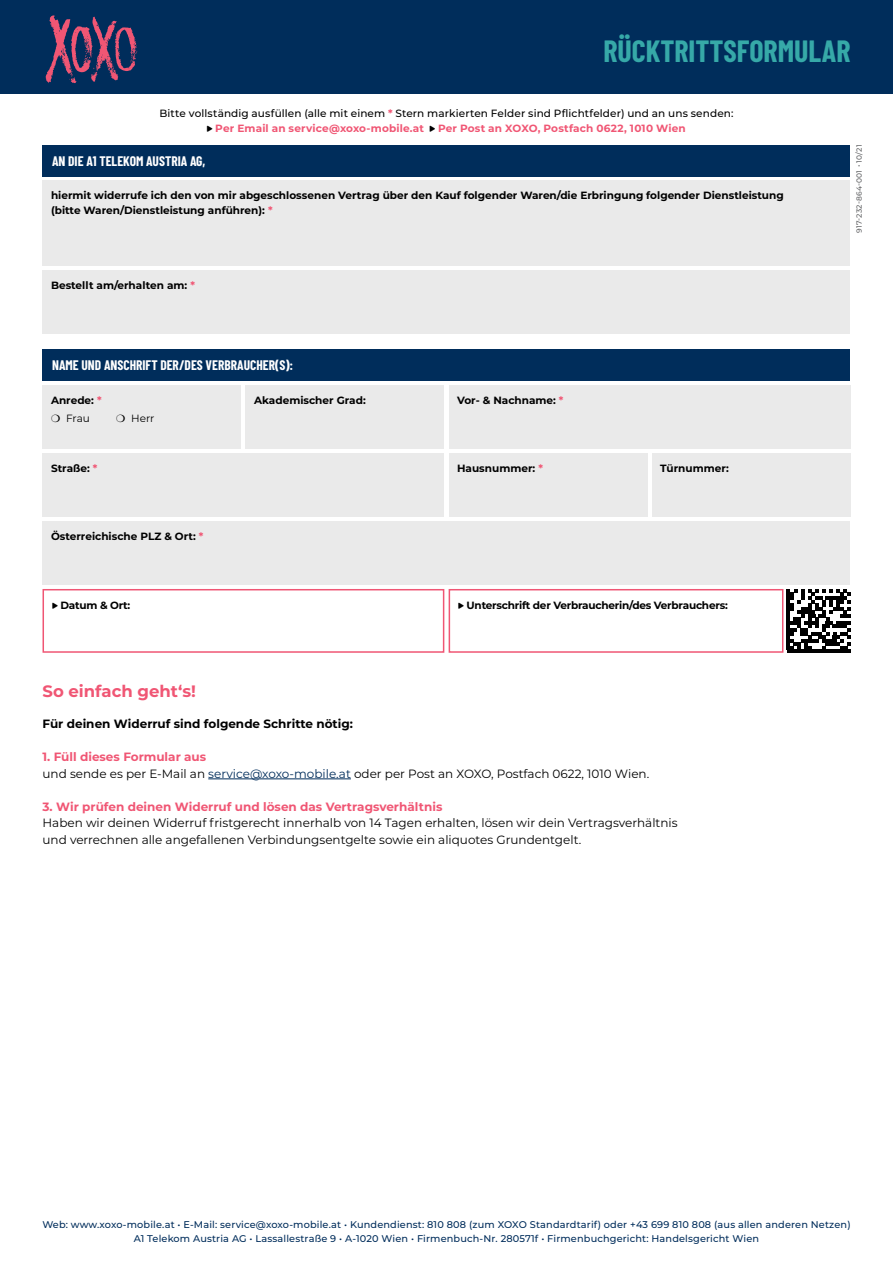
<style>
.page{position:relative;width:893px;height:1263px;background:#fff}
.page>*{position:absolute;margin:0;border:0;box-sizing:border-box;transform-origin:0 0}
.t1{font:700 30px "Barlow Condensed";color:#36a9a8}
.t2{font:700 16.5px "Montserrat";color:#f05674}
.t3{font:700 13.5px "Barlow Condensed";color:#fff}
.t4{font:12px/16.5px "Montserrat";color:#000}
.t5{font:700 12px "Montserrat";color:#f05674}
.t6{font:700 12px "Montserrat";color:#000}
.t7{font:700 10.5px/15px "Montserrat";color:#000}
.t8{font:500 10.5px/15px "Montserrat";letter-spacing:.01em;color:#000}
.t9{font:700 10.5px "Montserrat";letter-spacing:-.02em;color:#000}
.t10{font:700 10.5px "Montserrat";letter-spacing:.015em;color:#f05674}
.t11{font:10.5px "Montserrat";letter-spacing:-.005em;color:#000}
.t12{font:500 9.75px/13.5px "Montserrat";letter-spacing:.015em;color:#002d5b;text-align:center}
.t13{font:500 7.5px "Montserrat";letter-spacing:.02em;color:#636466}
.s1{font-weight:700;color:#f05674}
.s2{color:#f05674}
.s3{color:#002d5b}
</style>
<div class="page">
<div style="left:449px;top:589px;width:334px;height:64px;border:2px solid #f05674"></div>
<div style="left:43px;top:589px;width:401px;height:64px;border:2px solid #f05674"></div>
<div style="left:43px;top:145px;width:807px;height:31px;background:#002d5b"></div>
<div style="left:449px;top:385px;width:401px;height:64px;background:#eaeaea"></div>
<div style="left:43px;top:385px;width:198px;height:64px;background:#eaeaea"></div>
<div style="left:43px;top:521px;width:807px;height:64px;background:#eaeaea"></div>
<div style="left:43px;top:453px;width:401px;height:64px;background:#eaeaea"></div>
<div style="left:246px;top:385px;width:198px;height:64px;background:#eaeaea"></div>
<div style="left:449px;top:453px;width:198px;height:64px;background:#eaeaea"></div>
<div style="left:652px;top:453px;width:198px;height:64px;background:#eaeaea"></div>
<div style="left:43px;top:349px;width:807px;height:32px;background:#002d5b"></div>
<div style="left:43px;top:270px;width:807px;height:64px;background:#eaeaea"></div>
<div style="left:43px;top:181px;width:807px;height:85px;background:#eaeaea"></div>
<div style="left:0;top:0;width:893px;height:94px;background:#002d5b"></div>
<svg style="left:46px;top:15px;width:92px;height:68px"></svg>
<hr style="left:208px;top:778px;width:143px;height:1px;background:#002d5b">
<hr style="left:787px;top:649px;width:64px;height:4px;background:#000">
<svg style="left:787px;top:589px;width:64px;height:60px"></svg>
<h1 class="t1" style="left:603px;top:30px;width:249px">RÜCKTRITTSFORMULAR</h1>
<p class="t8" style="left:215px;top:105px;width:520px;text-indent:-56px">Bitte vollständig ausfüllen (alle mit einem <span class="s1">*</span> Stern markierten Felder sind Pflichtfelder) und an uns senden:<br><span class="s1">Per Email an service@xoxo-mobile.at</span></p>
<p class="t10" style="left:438px;top:120px;width:249px">Per Post an XOXO, Postfach 0622, 1010 Wien</p>
<p class="t3" style="left:52px;top:152px;width:155px">AN DIE A1 TELEKOM AUSTRIA AG,</p>
<p class="t7" style="left:51px;top:188px;width:734px">hiermit widerrufe ich den von mir abgeschlossenen Vertrag über den Kauf folgender Waren/die Erbringung folgender Dienstleistung (bitte Waren/Dienstleistung anführen): <span class="s2">*</span></p>
<p class="t7" style="left:51px;top:277px;width:145px">Bestellt am/erhalten am: <span class="s2">*</span></p>
<p class="t3" style="left:52px;top:356px;width:243px">NAME UND ANSCHRIFT DER/DES VERBRAUCHER(S):</p>
<p class="t7" style="left:254px;top:392px;width:113px">Akademischer Grad:</p>
<p class="t7" style="left:51px;top:392px;width:52px">Anrede: <span class="s2">*</span></p>
<p class="t7" style="left:457px;top:392px;width:108px">Vor- &amp; Nachname: <span class="s2">*</span></p>
<p class="t11" style="left:51px;top:411px;width:40px">❍ Frau</p>
<p class="t11" style="left:116px;top:411px;width:40px">❍ Herr</p>
<p class="t7" style="left:51px;top:460px;width:48px">Straße: <span class="s2">*</span></p>
<p class="t7" style="left:51px;top:528px;width:154px">Österreichische PLZ &amp; Ort: <span class="s2">*</span></p>
<p class="t7" style="left:457px;top:460px;width:87px">Hausnummer: <span class="s2">*</span></p>
<p class="t7" style="left:660px;top:460px;width:70px">Türnummer:</p>
<p class="t9" style="left:61px;top:598px;width:71px">Datum &amp; Ort:</p>
<p class="t9" style="left:467px;top:598px;width:263px">Unterschrift der Verbraucherin/des Verbrauchers:</p>
<h2 class="t2" style="left:43px;top:679px;width:155px">So einfach geht‘s!</h2>
<p class="t6" style="left:43px;top:715px;width:312px">Für deinen Widerruf sind folgende Schritte nötig:</p>
<p class="t4" style="left:43px;top:748px;width:608px"><span class="s1">1. Füll dieses Formular aus<br></span>und sende es per E-Mail an <span class="s3">service@xoxo-mobile.at</span> oder per Post an XOXO, Postfach 0622, 1010 Wien.</p>
<p class="t5" style="left:43px;top:798px;width:401px">3. Wir prüfen deinen Widerruf und lösen das Vertragsverhältnis</p>
<p class="t4" style="left:43px;top:814px;width:637px">Haben wir deinen Widerruf fristgerecht innerhalb von 14 Tagen erhalten, lösen wir dein Vertragsverhältnis und verrechnen alle angefallenen Verbindungsentgelte sowie ein aliquotes Grundentgelt.</p>
<p class="t13" style="left:854px;top:233px;width:90px;rotate:-90deg">917-232-864-001 • 10/21</p>
<p class="t12" style="left:42px;top:1217px;width:810px">Web: www.xoxo-mobile.at • E-Mail: service@xoxo-mobile.at • Kundendienst: 810 808 (zum XOXO Standardtarif) oder +43 699 810 808 (aus allen anderen Netzen)<br>A1 Telekom Austria AG • Lassallestraße 9 • A-1020 Wien • Firmenbuch-Nr. 280571f • Firmenbuchgericht: Handelsgericht Wien</p>
</div>
